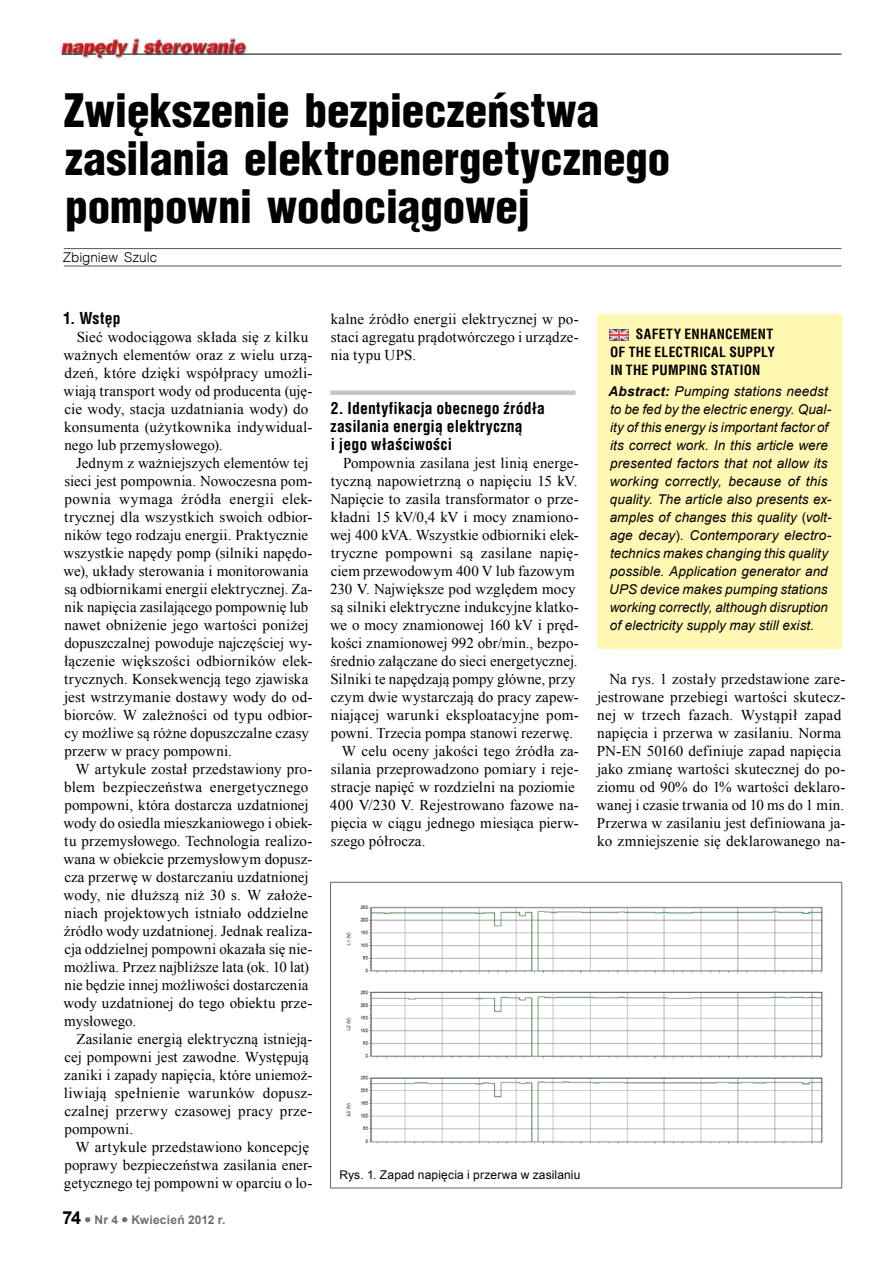
<style>
.page{position:relative;width:893px;height:1263px;background:#fff}
.page>*{position:absolute;margin:0;border:0;box-sizing:border-box;transform-origin:0 0}
.t1{font:900 45px/48px "Switzerland Cond";color:#000}
.t2{font:700 15.75px/18px "Switzerland Condensed";letter-spacing:.01em;color:#000}
.t3{font:15px/18px "Times New Roman";letter-spacing:.01em;color:#000}
.t4{font:italic 13.5px/18px "Arial";letter-spacing:.01em;color:#000}
.t5{font:700 13.5px/18px "Switzerland Condensed";letter-spacing:.02em;color:#000}
.t6{font:300 13.5px "Switzerland";letter-spacing:-.005em;color:#000}
.t7{font:12px "Arial";letter-spacing:.01em;color:#000}
.t8{font:700 12px "Arial";letter-spacing:.015em;color:#706f6f}
.s1{font-size:18px;color:#000}
.s2{font-weight:700}
.s3{font-style:normal}
</style>
<div class="page">
<img style="left:60px;top:38px;width:187px;height:22px">
<svg style="left:62px;top:54px;width:20px;height:1px"></svg>
<svg style="left:88px;top:54px;width:27px;height:1px"></svg>
<hr style="left:123px;top:54px;width:718px;height:1px;background:#000">
<img style="left:346px;top:905px;width:477px;height:239px">
<div style="left:330px;top:882px;width:512px;height:306px;border:1px solid #686868"></div>
<div style="left:330px;top:390px;width:245px;height:5px;background:#c6c6c6"></div>
<hr style="left:64px;top:248px;width:777px;height:1px;background:#575756">
<hr style="left:64px;top:266px;width:777px;height:1px;background:#575756">
<div style="left:597px;top:314px;width:244px;height:335px;background:#fff7b2"></div>
<img style="left:610px;top:329px;width:19px;height:12px">
<h1 class="t1" style="left:64px;top:85px;width:608px">Zwiększenie bezpieczeństwa zasilania elektroenergetycznego pompowni wodociągowej</h1>
<p class="t6" style="left:63px;top:249px;width:96px">Zbigniew Szulc</p>
<p class="t2" style="left:63px;top:309px;width:59px">1. Wstęp</p>
<p class="t3" style="left:64px;top:328px;width:250px;text-indent:13px">Sieć wodociągowa składa się z kilku ważnych elementów oraz z wielu urzą&shy;dzeń, które dzięki współpracy umożli&shy;wiają transport wody od producenta (uję&shy;cie wody, stacja uzdatniania wody) do konsumenta (użytkownika indywidual&shy;nego lub przemysłowego).</p>
<p class="t3" style="left:64px;top:454px;width:250px;text-indent:13px">Jednym z ważniejszych elementów tej sieci jest pompownia. Nowoczesna pom&shy;pownia wymaga źródła energii elek&shy;trycznej dla wszystkich swoich odbior&shy;ników tego rodzaju energii. Praktycznie wszystkie napędy pomp (silniki napędo&shy;we), układy sterowania i monitorowania są odbiornikami energii elektrycznej. Za&shy;nik napięcia zasilającego pompownię lub nawet obniżenie jego wartości poniżej dopuszczalnej powoduje najczęściej wy&shy;łączenie większości odbiorników elek&shy;trycznych. Konsekwencją tego zjawiska jest wstrzymanie dostawy wody do od&shy;biorców. W zależności od typu odbior&shy;cy możliwe są różne dopuszczalne czasy przerw w pracy pompowni.</p>
<p class="t3" style="left:64px;top:760px;width:250px;text-indent:12px">W artykule został przedstawiony pro&shy;blem bezpieczeństwa energetycznego pompowni, która dostarcza uzdatnionej wody do osiedla mieszkaniowego i obiek&shy;tu przemysłowego. Technologia realizo&shy;wana w obiekcie przemysłowym dopusz&shy;cza przerwę w dostarczaniu uzdatnionej wody, nie dłuższą niż 30 s. W założe&shy;niach projektowych istniało oddzielne źródło wody uzdatnionej. Jednak realiza&shy;cja oddzielnej pompowni okazała się nie&shy;możliwa. Przez najbliższe lata (ok. 10 lat) nie będzie innej możliwości dostarczenia wody uzdatnionej do tego obiektu prze&shy;mysłowego.</p>
<p class="t3" style="left:64px;top:1030px;width:250px;text-indent:12px">Zasilanie energią elektryczną istnieją&shy;cej pompowni jest zawodne. Występują zaniki i zapady napięcia, które uniemoż&shy;liwiają spełnienie warunków dopusz&shy;czalnej przerwy czasowej pracy prze&shy;pompowni.</p>
<p class="t3" style="left:64px;top:1138px;width:250px;text-align:center">W artykule przedstawiono koncepcję poprawy bezpieczeństwa zasilania ener&shy;getycznego tej pompowni w oparciu o lo-</p>
<p class="t8" style="left:63px;top:1212px;width:164px"><span class="s1">74</span> ● Nr 4 ● Kwiecień 2012 r.</p>
<p class="t3" style="left:331px;top:310px;width:250px;text-align:justify">kalne źródło energii elektrycznej w po&shy;staci agregatu prądotwórczego i urządze&shy;nia typu UPS.</p>
<p class="t2" style="left:331px;top:399px;width:216px">2. Identyfikacja obecnego źródła zasilania energią elektryczną<br>i jego właściwości</p>
<p class="t3" style="left:343px;top:454px;width:237px">Pompownia zasilana jest linią energe-</p>
<p class="t3" style="left:331px;top:472px;width:248px">tyczną napowietrzną o napięciu 15 kV.</p>
<p class="t3" style="left:330px;top:490px;width:250px">Napięcie to zasila transformator o prze-</p>
<p class="t3" style="left:331px;top:508px;width:250px">kładni 15 kV/0,4 kV i mocy znamiono-</p>
<p class="t3" style="left:330px;top:526px;width:250px">wej 400 kVA. Wszystkie odbiorniki elek-</p>
<p class="t3" style="left:331px;top:544px;width:250px">tryczne pompowni są zasilane napię-</p>
<p class="t3" style="left:331px;top:562px;width:245px">ciem przewodowym 400 V lub fazowym</p>
<p class="t3" style="left:330px;top:580px;width:247px">230 V. Największe pod względem mocy</p>
<p class="t3" style="left:331px;top:598px;width:250px">są silniki elektryczne indukcyjne klatko-</p>
<p class="t3" style="left:330px;top:616px;width:250px">we o mocy znamionowej 160 kV i pręd-</p>
<p class="t3" style="left:331px;top:634px;width:250px">kości znamionowej 992 obr/min., bezpo-</p>
<p class="t3" style="left:330px;top:652px;width:249px">średnio załączane do sieci energetycznej.</p>
<p class="t3" style="left:330px;top:670px;width:247px">Silniki te napędzają pompy główne, przy</p>
<p class="t3" style="left:331px;top:688px;width:249px">czym dwie wystarczają do pracy zapew-</p>
<p class="t3" style="left:331px;top:706px;width:250px">niającej warunki eksploatacyjne pom-</p>
<p class="t3" style="left:331px;top:724px;width:243px">powni. Trzecia pompa stanowi rezerwę.</p>
<p class="t3" style="left:342px;top:742px;width:239px">W celu oceny jakości tego źródła za-</p>
<p class="t3" style="left:331px;top:760px;width:250px">silania przeprowadzono pomiary i reje-</p>
<p class="t3" style="left:331px;top:778px;width:245px">stracje napięć w rozdzielni na poziomie</p>
<p class="t3" style="left:330px;top:796px;width:251px">400 V/230 V. Rejestrowano fazowe na-</p>
<p class="t3" style="left:331px;top:814px;width:249px">pięcia w ciągu jednego miesiąca pierw-</p>
<p class="t3" style="left:331px;top:832px;width:96px">szego półrocza.</p>
<p class="t5" style="left:610px;top:325px;width:166px;text-indent:26px">SAFETY ENHANCEMENT<br>OF THE ELECTRICAL SUPPLY<br>IN THE PUMPING STATION</p>
<p class="t4" style="left:608px;top:382px;width:224px"><span class="s2">Abstract:</span> Pumping stations needst to be fed by the electric energy. Qual&shy;ity of this energy is important factor of its correct work. In this article were presented factors that not allow its working correctly, because of this quality. The article also presents ex&shy;amples of changes this quality <span class="s3">(</span>volt&shy;age decay<span class="s3">)</span>. Contemporary electro&shy;technics makes changing this quality possible. Application generator and UPS device makes pumping stations working correctly, although disruption of electricity supply may still exist.</p>
<p class="t3" style="left:596px;top:670px;width:250px;text-indent:13px">Na rys. 1 zostały przedstawione zare&shy;jestrowane przebiegi wartości skutecz&shy;nej w trzech fazach. Wystąpił zapad napięcia i przerwa w zasilaniu. Norma PN-EN 50160 definiuje zapad napięcia jako zmianę wartości skutecznej do po&shy;ziomu od 90% do 1% wartości deklaro&shy;wanej i czasie trwania od 10 ms do 1 min.<br>Przerwa w zasilaniu jest definiowana ja&shy;ko zmniejszenie się deklarowanego na-</p>
<p class="t7" style="left:339px;top:1167px;width:243px">Rys. 1. Zapad napięcia i przerwa w zasilaniu</p>
</div>
